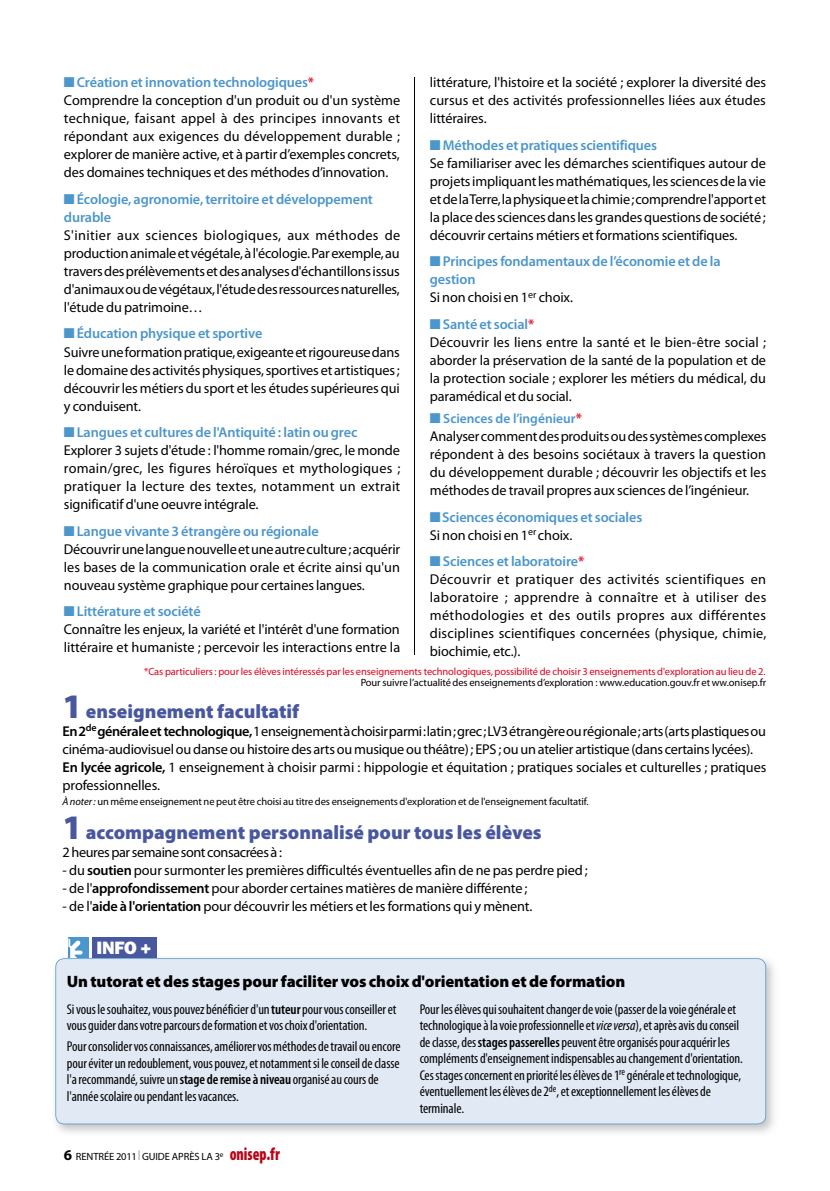
<style>
.page{position:relative;width:830px;height:1191px;background:#fff}
.page>*{position:absolute;margin:0;border:0;box-sizing:border-box;transform-origin:0 0}
.t1{font:900 19.5px "Myriad Pro";color:#49579f}
.t2{font:18px "ITC Franklin Gothic Std Hvy";color:#fff}
.t3{font:900 16.5px "Myriad Pro";letter-spacing:-.01em;color:#000}
.t4{font:14.25px/18px "Myriad Pro";letter-spacing:-.01em;color:#000}
.t5{font:condensed 14.25px/16.5px "Myriad Pro";letter-spacing:-.005em;color:#000}
.t6{font:14.25px/18px "Myriad Pro";letter-spacing:.025em;color:#000}
.t7{font:14.25px/18px "Myriad Pro";letter-spacing:.015em;color:#000}
.t8{font:600 14.25px/18px "Myriad Pro";letter-spacing:-.01em;color:#4b96cd}
.t9{font:14.25px "Myriad Pro";letter-spacing:-.03em;color:#000}
.t10{font:600 13.5px "Myriad Pro";color:#4b96cd}
.t11{font:10.5px "Myriad Pro";letter-spacing:-.01em;color:#000}
.t12{font:10.5px "Myriad Pro";letter-spacing:-.01em;color:#e2001a}
.s1{color:#4b96cd}
.s2{font-weight:600;color:#4b96cd}
.s3{font-weight:400;color:#000}
.s4{font-weight:600;color:#e2001a}
.s5{font-size:14.25px;color:#e2001a}
.s6{font-size:34.5px}
.s7{font-weight:600}
.s8{font-style:italic}
.s9{font-weight:700;font-size:15px}
.s10{font-weight:300;font-size:13.5px}
.s11{font-weight:900;font-stretch:condensed;font-size:18px;color:#b70718}
</style>
<div class="page">
<hr style="left:414px;top:78px;width:1px;height:577px;background:#000">
<img style="left:57px;top:954px;width:717px;height:179px">
<div style="left:55px;top:958px;width:710px;height:166px;background:#e1e9f5"></div>
<div style="left:92px;top:937px;width:64px;height:21px;background:#49579f"></div>
<div style="left:68px;top:937px;width:21px;height:21px;background:#4b96cd"></div>
<svg style="left:68px;top:938px;width:14px;height:20px"></svg>
<p class="t4" style="left:429px;top:73px;width:337px;text-align:justify">littérature, l'histoire et la société ; explorer la diversité des cursus et des activités professionnelles liées aux études littéraires.</p>
<p class="t4" style="left:429px;top:136px;width:337px"><span class="s1">■</span> <span class="s2">Méthodes et pratiques scientifiques<br></span>se familiariser avec les démarches scientifiques autour de projets impliquant les mathématiques, les sciences de la vie et de la terre, la physique et la chimie ; comprendre l'apport et la place des sciences dans les grandes questions de société ; découvrir certains métiers et formations scientifiques.</p>
<p class="t8" style="left:429px;top:252px;width:292px">■Principes fondamentaux de l’économie et de la gestion<br><span class="s3">si non choisi en 1</span><sup>er</sup> <span class="s3">choix.</span></p>
<p class="t4" style="left:429px;top:315px;width:337px"><span class="s1">■</span><span class="s2">Santé et social</span><span class="s4">*<br></span>découvrir les liens entre la santé et le bien-être social ; aborder la préservation de la santé de la population et de la protection sociale ; explorer les métiers du médical, du paramédical et du social.</p>
<p class="t10" style="left:429px;top:410px;width:153px">■ Sciences de l’ingénieur<span class="s5">*</span></p>
<p class="t4" style="left:429px;top:427px;width:338px;text-align:justify">analyser comment des produits ou des systèmes complexes répondent à des besoins sociétaux à travers la question du développement durable ; découvrir les objectifs et les méthodes de travail propres aux sciences de l’ingénieur.</p>
<p class="t8" style="left:429px;top:507px;width:214px">■Sciences économiques et sociales <span class="s3">si non choisi en 1</span><sup>er</sup> <span class="s3">choix.</span></p>
<p class="t6" style="left:429px;top:552px;width:338px"><span class="s1">■</span><span class="s2">Sciences et laboratoire</span><span class="s4">*<br></span>découvrir et pratiquer des activités scientifiques en laboratoire ; apprendre à connaître et à utiliser des méthodologies et des outils propres aux différentes disciplines scientifiques concernées (physique, chimie, biochimie, etc.).</p>
<p class="t12" style="left:144px;top:664px;width:622px">*Cas particuliers : pour les élèves intéressés par les enseignements technologiques, possibilité de choisir 3 enseignements d'exploration au lieu de 2.</p>
<p class="t11" style="left:360px;top:676px;width:406px">pour suivre l’actualité des enseignements d’exploration : www.education.gouv.fr et ww.onisep.fr</p>
<h1 class="t1" style="left:63px;top:698px;width:238px"><span class="s6">1</span> enseignement facultatif</h1>
<p class="t4" style="left:63px;top:721px;width:705px"><span class="s7">En 2</span><sup>de</sup> <span class="s7">générale et technologique,</span> 1 enseignement à choisir parmi : latin ; grec ; lV3 étrangère ou régionale ; arts (arts plastiques ou cinéma-audiovisuel ou danse ou histoire des arts ou musique ou théâtre) ; eps ; ou un atelier artistique (dans certains lycées).<br><span class="s7">En lycée agricole,</span> 1 enseignement à choisir parmi : hippologie et équitation ; pratiques sociales et culturelles ; pratiques professionnelles.</p>
<p class="t11" style="left:63px;top:795px;width:527px"><span class="s8">À noter :</span> un même enseignement ne peut être choisi au titre des enseignements d'exploration et de l'enseignement facultatif.</p>
<h1 class="t1" style="left:63px;top:819px;width:480px"><span class="s6">1</span> accompagnement personnalisé pour tous les élèves</h1>
<p class="t9" style="left:63px;top:843px;width:221px">2 heures par semaine sont consacrées à :</p>
<p class="t4" style="left:63px;top:861px;width:526px">- du <span class="s7">soutien</span> pour surmonter les premières difficultés éventuelles afin de ne pas perdre pied ;</p>
<p class="t4" style="left:63px;top:879px;width:466px">- de l'<span class="s7">approfondissement</span> pour aborder certaines matières de manière différente ;</p>
<p class="t4" style="left:63px;top:897px;width:471px">- de l'<span class="s7">aide à l'orientation</span> pour découvrir les métiers et les formations qui y mènent.</p>
<p class="t4" style="left:64px;top:73px;width:337px"><span class="s1">■</span><span class="s2">Création et innovation technologiques</span><span class="s4">*<br></span>Comprendre la conception d'un produit ou d'un système technique, faisant appel à des principes innovants et répondant aux exigences du développement durable ; explorer de manière active, et à partir d’exemples concrets, des domaines techniques et des méthodes d’innovation.</p>
<p class="t8" style="left:64px;top:190px;width:310px">■Écologie, agronomie, territoire et développement durable</p>
<p class="t4" style="left:64px;top:226px;width:338px;text-align:justify">s'initier aux sciences biologiques, aux méthodes de production animale et végétale, à l'écologie. par exemple, au travers des prélèvements et des analyses d'échantillons issus d'animaux ou de végétaux, l'étude des ressources naturelles, l'étude du patrimoine…</p>
<p class="t4" style="left:64px;top:324px;width:337px"><span class="s1">■</span><span class="s2">Éducation physique et sportive<br></span>suivre une formation pratique, exigeante et rigoureuse dans le domaine des activités physiques, sportives et artistiques ; découvrir les métiers du sport et les études supérieures qui y conduisent.</p>
<p class="t7" style="left:64px;top:423px;width:338px"><span class="s1">■</span><span class="s2">Langues et cultures de l'Antiquité : latin ou grec </span>explorer 3 sujets d'étude : l'homme romain/grec, le monde romain/grec, les figures héroïques et mythologiques ; pratiquer la lecture des textes, notamment un extrait significatif d'une oeuvre intégrale.</p>
<p class="t4" style="left:64px;top:521px;width:337px"><span class="s1">■</span><span class="s2">Langue vivante 3 étrangère ou régionale<br></span>découvrir une langue nouvelle et une autre culture ; acquérir les bases de la communication orale et écrite ainsi qu'un nouveau système graphique pour certaines langues.</p>
<p class="t4" style="left:64px;top:602px;width:337px"><span class="s1">■</span> <span class="s2">Littérature et société<br></span>Connaître les enjeux, la variété et l'intérêt d'une formation littéraire et humaniste ; percevoir les interactions entre la</p>
<p class="t2" style="left:97px;top:937px;width:56px">INFO +</p>
<p class="t3" style="left:67px;top:970px;width:560px">Un tutorat et des stages pour faciliter vos choix d'orientation et de formation</p>
<p class="t5" style="left:67px;top:1000px;width:331px">Si vous le souhaitez, vous pouvez bénéficier d'un <span class="s7">tuteur</span> pour vous conseiller et vous guider dans votre parcours de formation et vos choix d'orientation.</p>
<p class="t5" style="left:67px;top:1038px;width:335px">Pour consolider vos connaissances, améliorer vos méthodes de travail ou encore pour éviter un redoublement, vous pouvez, et notamment si le conseil de classe l'a recommandé, suivre un <span class="s7">stage de remise à niveau</span> organisé au cours de l'année scolaire ou pendant les vacances.</p>
<p class="t11" style="left:64px;top:1150px;width:217px"><span class="s9">6</span> rentrée 2011 <span class="s10">l</span> guide après la 3<sup>e</sup> <span class="s11">onisep.fr</span></p>
<p class="t5" style="left:419px;top:1000px;width:324px">Pour les élèves qui souhaitent changer de voie (passer de la voie générale et technologique à la voie professionnelle et <span class="s8">vice versa</span>), et après avis du conseil de classe, des <span class="s7">stages passerelles</span> peuvent être organisés pour acquérir les compléments d'enseignement indispensables au changement d'orientation.<br>Ces stages concernent en priorité les élèves de 1<sup>re</sup> générale et technologique, éventuellement les élèves de 2<sup>de</sup>, et exceptionnellement les élèves de terminale.</p>
</div>
